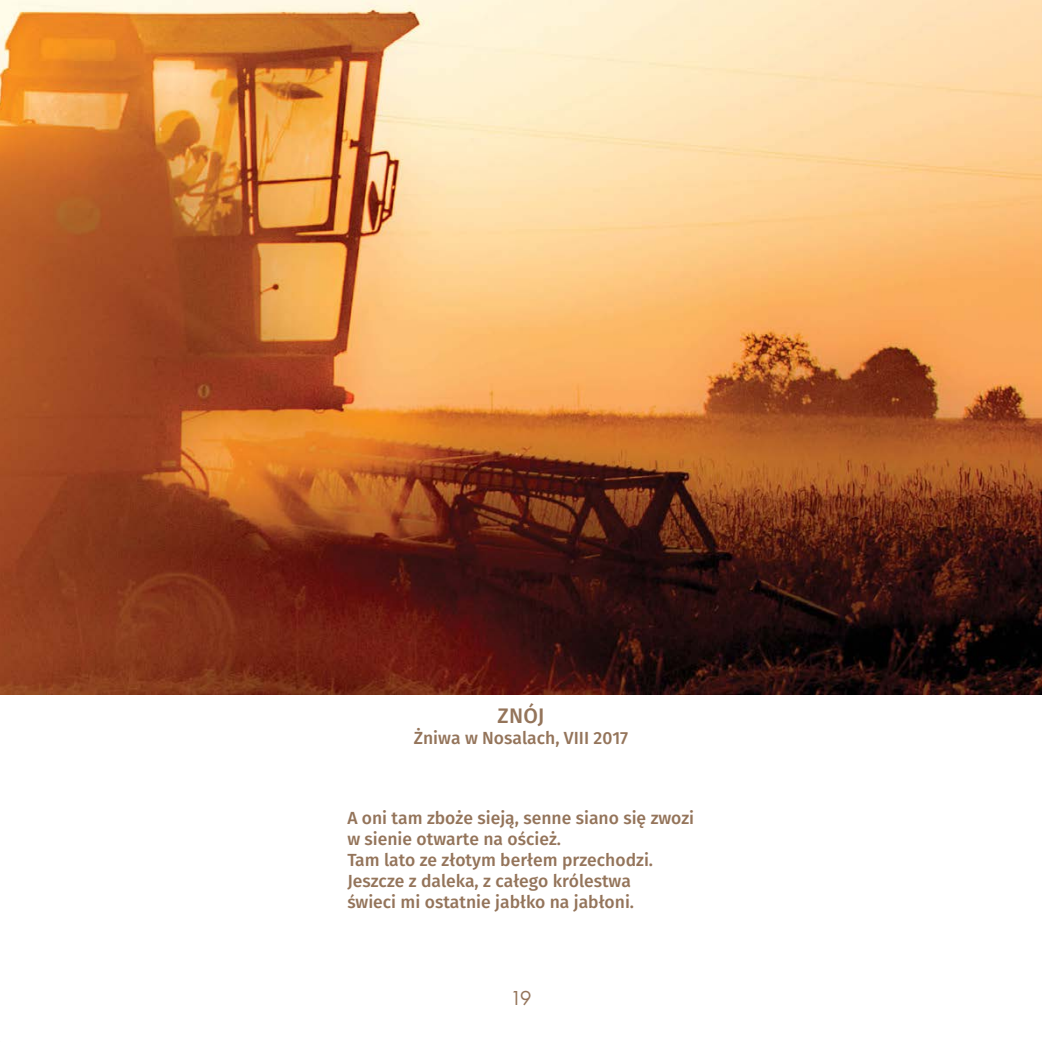
<style>
.page{position:relative;width:1042px;height:1042px;background:#fff}
.page>*{position:absolute;margin:0;border:0;box-sizing:border-box;transform-origin:0 0}
.t1{font:500 21px "Fira Sans";color:#94745a}
.t2{font:21px "Futura PT";color:#94745a}
.t3{font:500 17.5px/21px "Fira Sans";color:#94745a}
</style>
<div class="page">
<img style="left:0;top:0;width:1042px;height:694px">
<p class="t1" style="left:497px;top:698px;width:48px">ZNÓJ</p>
<p class="t3" style="left:414px;top:726px;width:216px">Żniwa w Nosalach, VIII 2017</p>
<p class="t3" style="left:347px;top:806px;width:348px">A oni tam zboże sieją, senne siano się zwozi w sienie otwarte na oścież.<br>Tam lato ze złotym berłem przechodzi.<br>Jeszcze z daleka, z całego królestwa<br>świeci mi ostatnie jabłko na jabłoni.</p>
<p class="t2" style="left:510px;top:986px;width:23px">19</p>
</div>
